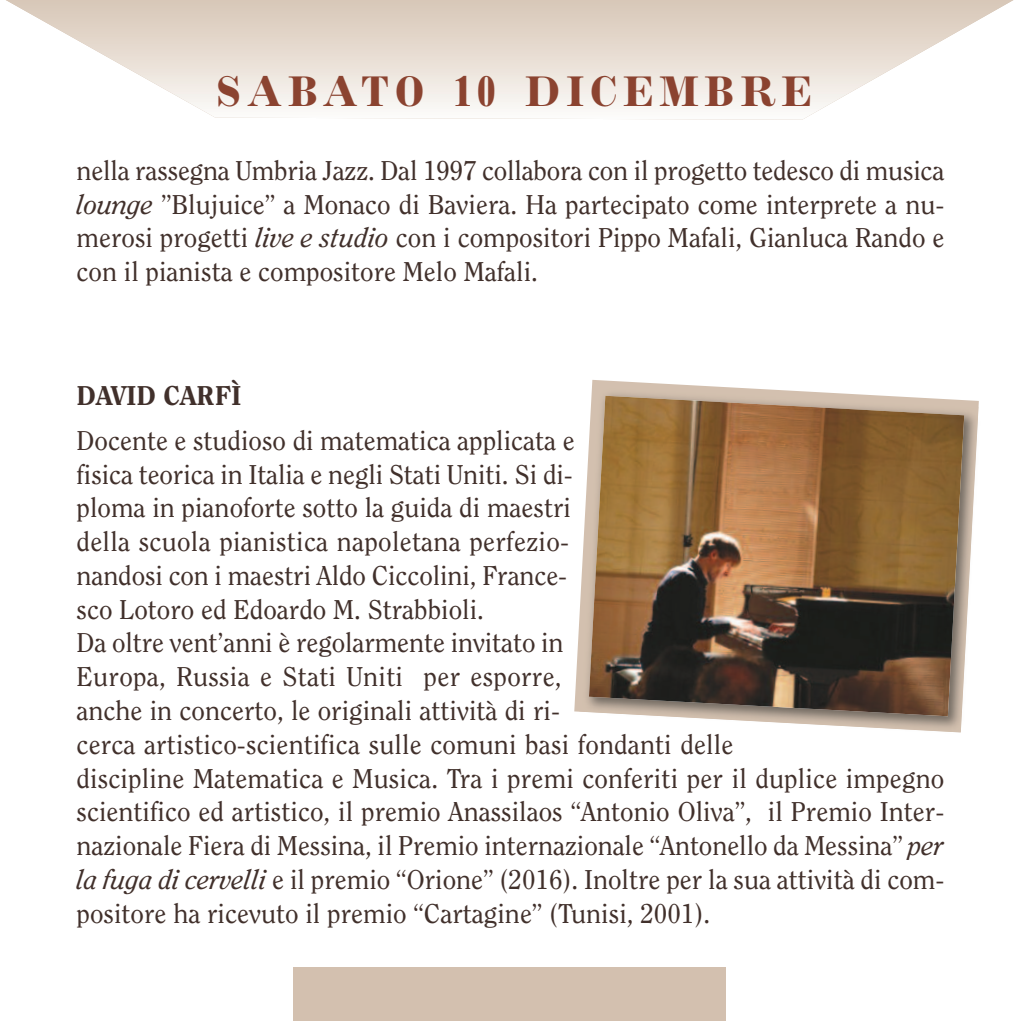
<style>
.page{position:relative;width:1021px;height:1021px;background:#fff}
.page>*{position:absolute;margin:0;border:0;box-sizing:border-box;transform-origin:0 0}
.t1{font:700 42.3px "Inflex";letter-spacing:.16em;color:#8b4330;scale:.85 1}
.t2{font:27px/33.8px "Clearface Std";color:#41302b;text-align:justify}
.t3{font:800 27px "Clearface Std";color:#41302b}
.s1{font-style:italic}
</style>
<div class="page">
<svg style="left:6px;top:0;width:1008px;height:120px"></svg>
<div style="left:293px;top:967px;width:432px;height:53px;background:#d3c0af"></div>
<img style="left:579px;top:386px;width:399px;height:346px">
<img style="left:589px;top:396px;width:375px;height:320px">
<h1 class="t1" style="left:217px;top:77px;width:701px">SABATO 10 DICEMBRE</h1>
<p class="t2" style="left:77px;top:155px;width:869px">nella rassegna Umbria Jazz. Dal 1997 collabora con il progetto tedesco di musica <span class="s1">lounge</span> ”Blujuice” a Monaco di Baviera. Ha partecipato come interprete a nu&shy;merosi progetti <span class="s1">live e studio</span> con i compositori Pippo Mafali, Gianluca Rando e con il pianista e compositore Melo Mafali.</p>
<p class="t3" style="left:77px;top:384px;width:167px">DAVID CARFÌ</p>
<p class="t2" style="left:76px;top:425px;width:869px;text-align:left">Docente e studioso di matematica applicata e<br>fisica teorica in Italia e negli Stati Uniti. Si di-<br>ploma in pianoforte sotto la guida di maestri<br>della scuola pianistica napoletana perfezio-<br>nandosi con i maestri Aldo Ciccolini, France-<br>sco Lotoro ed Edoardo M. Strabbioli.<br>Da oltre vent’anni è regolarmente invitato in<br>Europa, Russia e Stati Uniti per esporre,<br>anche in concerto, le originali attività di ri-<br>cerca artistico-scientifica sulle comuni basi fondanti delle<br>discipline Matematica e Musica. Tra i premi conferiti per il duplice impegno scientifico ed artistico, il premio Anassilaos “Antonio Oliva”, il Premio Inter&shy;nazionale Fiera di Messina, il Premio internazionale “Antonello da Messina” <span class="s1">per la fuga di cervelli</span> e il premio “Orione” (2016). Inoltre per la sua attività di com&shy;positore ha ricevuto il premio “Cartagine” (Tunisi, 2001).</p>
</div>
